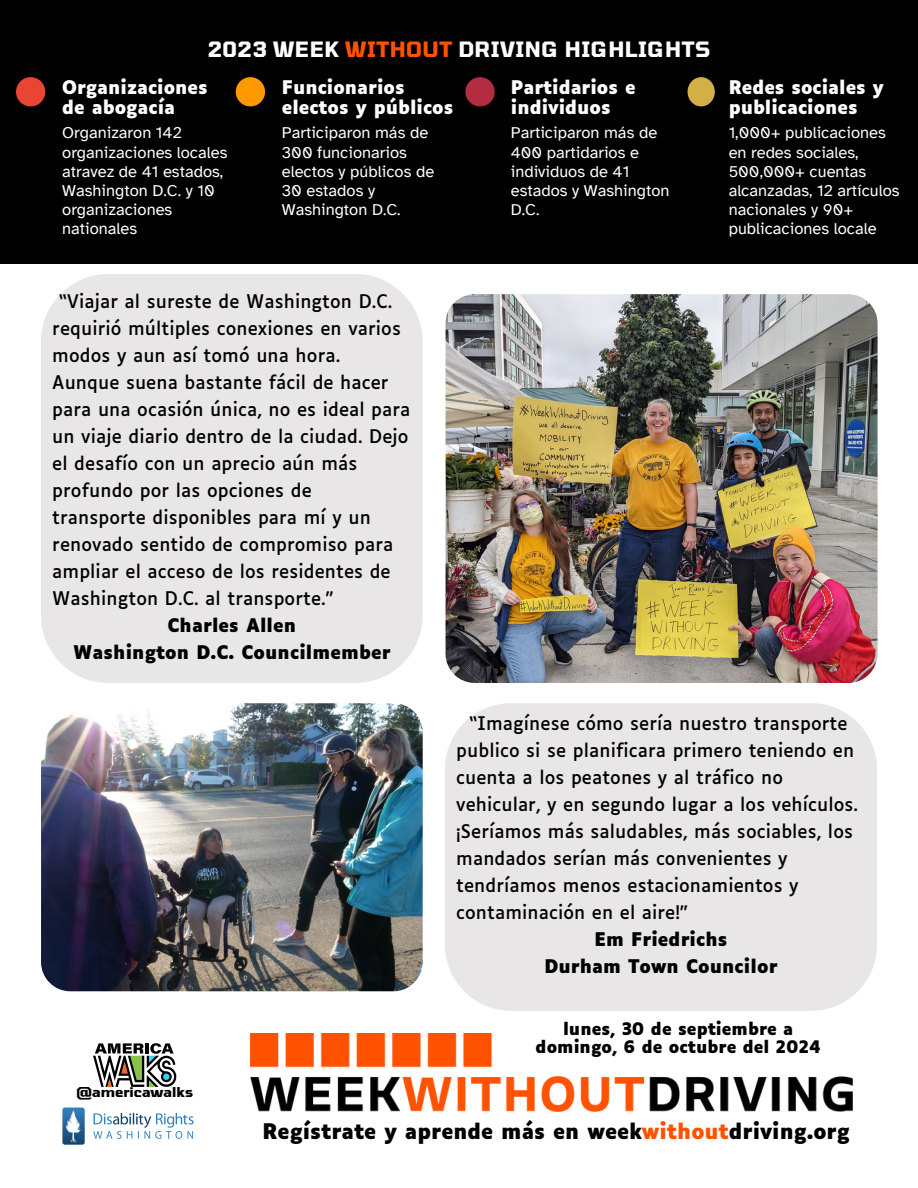
<style>
.page{position:relative;width:918px;height:1188px;background:#fff}
.page>*{position:absolute;margin:0;border:0;box-sizing:border-box;transform-origin:0 0}
.t1{font:700 21px "Tomorrow";letter-spacing:.025em;color:#fefefe}
.t2{font:700 20.55px "Luciole";color:#000}
.t3{font:18px "Luciole";letter-spacing:.005em;color:#000}
.t4{font:700 18px/20.2px "Luciole";color:#fefefe}
.t5{font:700 18px "Luciole";letter-spacing:.005em;color:#000}
.t6{font:16.5px/19.2px "Atkinson Hyperlegible";color:#fefefe}
.t7{font:700 16.5px/18.6px "Luciole";color:#000;text-align:center}
.t8{font:700 13.5px "Tomorrow";color:#000}
.s1{color:#ff5200}
</style>
<div class="page">
<img style="left:446px;top:294px;width:432px;height:389px;border-radius:29px">
<div style="left:41px;top:274px;width:382px;height:408px;background:#e8e6e6;border-radius:68px"></div>
<div style="left:445px;top:703px;width:432px;height:308px;background:#e8e6e6;border-radius:66px"></div>
<svg style="left:93px;top:1043px;width:84px;height:44px"></svg>
<svg style="left:93px;top:1113px;width:101px;height:26px"></svg>
<svg style="left:62px;top:1108px;width:23px;height:37px"></svg>
<div style="left:0;top:0;width:918px;height:264px;background:#000"></div>
<div style="left:16px;top:77px;width:29px;height:29px;background:#e84633;border-radius:50%"></div>
<img style="left:41px;top:703px;width:381px;height:288px;border-radius:29px">
<div style="left:236px;top:77px;width:29px;height:29px;background:#f90;border-radius:50%"></div>
<div style="left:465px;top:77px;width:30px;height:29px;background:#b32c41;border-radius:50%"></div>
<div style="left:688px;top:77px;width:27px;height:29px;background:#d3af47;border-radius:50%"></div>
<img style="left:250px;top:1033px;width:602px;height:79px">
<p class="t1" style="left:208px;top:36px;width:504px">2023 WEEK <span class="s1">WITHOUT</span> DRIVING HIGHLIGHTS</p>
<h4 class="t4" style="left:62px;top:79px;width:147px">Organizaciones de abogacía</h4>
<h3 class="t6" style="left:62px;top:123px;width:167px">Organizaron 142 organizaciones locales atravez de 41 estados,<br>Washington D.C. y 10 organizaciones nationales</h3>
<h4 class="t4" style="left:282px;top:79px;width:173px">Funcionarios electos y públicos</h4>
<h4 class="t6" style="left:282px;top:123px;width:154px">Participaron más de<br>300 funcionarios electos y públicos de<br>30 estados y<br>Washington D.C.</h4>
<h3 class="t3" style="left:59px;top:293px;width:335px">“Viajar al sureste de Washington D.C.</h3>
<h3 class="t3" style="left:52px;top:320px;width:350px">requirió múltiples conexiones en varios</h3>
<h3 class="t3" style="left:52px;top:347px;width:290px">modos y aun así tomó una hora.</h3>
<h3 class="t3" style="left:52px;top:374px;width:338px">Aunque suena bastante fácil de hacer</h3>
<h3 class="t3" style="left:52px;top:401px;width:360px">para una ocasión única, no es ideal para</h3>
<h3 class="t3" style="left:52px;top:428px;width:358px">un viaje diario dentro de la ciudad. Dejo</h3>
<h3 class="t3" style="left:52px;top:455px;width:307px">el desafío con un aprecio aún más</h3>
<h3 class="t3" style="left:52px;top:482px;width:261px">profundo por las opciones de</h3>
<h3 class="t3" style="left:52px;top:509px;width:320px">transporte disponibles para mí y un</h3>
<h3 class="t3" style="left:52px;top:536px;width:342px">renovado sentido de compromiso para</h3>
<h3 class="t3" style="left:52px;top:563px;width:340px">ampliar el acceso de los residentes de</h3>
<h3 class="t3" style="left:52px;top:590px;width:283px">Washington D.C. al transporte.”</h3>
<h3 class="t5" style="left:167px;top:617px;width:130px">Charles Allen</h3>
<h3 class="t5" style="left:73px;top:644px;width:319px">Washington D.C. Councilmember</h3>
<p class="t4" style="left:511px;top:79px;width:126px">Partidarios e individuos</p>
<p class="t6" style="left:511px;top:123px;width:160px">Participaron más de<br>400 partidarios e individuos de 41 estados y Washington<br>D.C.</p>
<p class="t6" style="left:729px;top:123px;width:172px">1,000+ publicaciones en redes sociales,<br>500,000+ cuentas alcanzadas, 12 artículos nacionales y 90+ publicaciones locale</p>
<p class="t4" style="left:729px;top:79px;width:157px">Redes sociales y publicaciones</p>
<h4 class="t3" style="left:469px;top:716px;width:380px">“Imagínese cómo sería nuestro transporte</h4>
<h4 class="t3" style="left:456px;top:743px;width:400px">publico si se planificara primero teniendo en</h4>
<h4 class="t3" style="left:456px;top:770px;width:328px">cuenta a los peatones y al tráfico no</h4>
<h4 class="t3" style="left:456px;top:797px;width:403px">vehicular, y en segundo lugar a los vehículos.</h4>
<h4 class="t3" style="left:456px;top:824px;width:398px">¡Seríamos más saludables, más sociables, los</h4>
<h4 class="t3" style="left:456px;top:851px;width:333px">mandados serían más convenientes y</h4>
<h4 class="t3" style="left:456px;top:878px;width:344px">tendríamos menos estacionamientos y</h4>
<h4 class="t3" style="left:456px;top:905px;width:233px">contaminación en el aire!”</h4>
<h4 class="t5" style="left:594px;top:932px;width:135px">Em Friedrichs</h4>
<h4 class="t5" style="left:544px;top:959px;width:235px">Durham Town Councilor</h4>
<h3 class="t8" style="left:77px;top:1083px;width:118px">@americawalks</h3>
<p class="t7" style="left:536px;top:1021px;width:287px">lunes, 30 de septiembre a domingo, 6 de octubre del 2024</p>
<h3 class="t2" style="left:263px;top:1123px;width:589px">Regístrate y aprende más en week<span class="s1">without</span>driving.org</h3>
</div>
